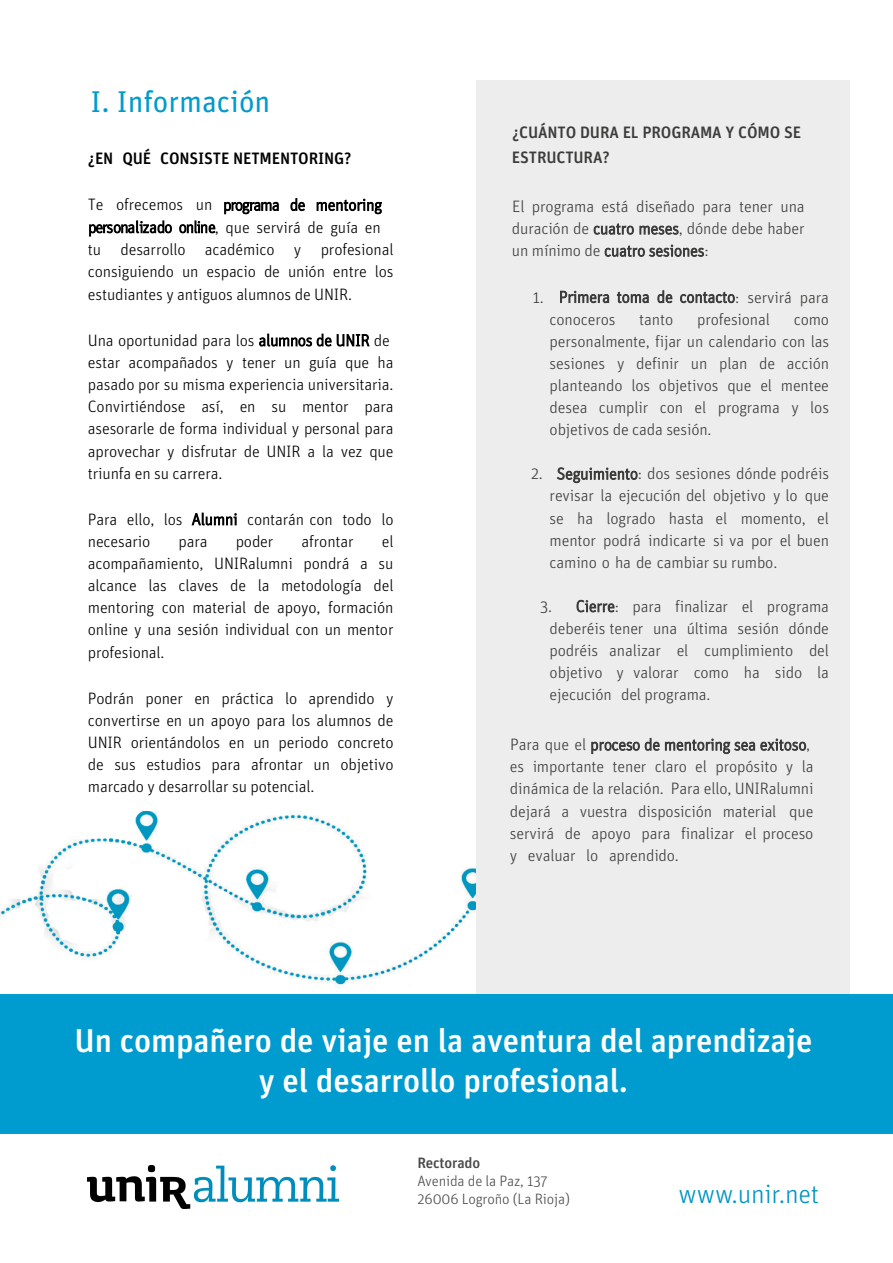
<style>
.page{position:relative;width:893px;height:1263px;background:#fff}
.page>*{position:absolute;margin:0;border:0;box-sizing:border-box;transform-origin:0 0}
.t1{font:500 33px/39.6px "Unit OT";letter-spacing:-.005em;color:#fff;text-align:center}
.t2{font:30px "Unit OT";color:#009bcd}
.t3{font:300 27px "Unit OT";letter-spacing:-.01em;color:#0095c1}
.t4{font:300 16.5px/22px "Unit OT";letter-spacing:-.01em;color:#3c3c3b;text-align:justify}
.t5{font:300 16.5px/22px "Unit OT";letter-spacing:-.01em;color:#000}
.t6{font:500 16.5px/25.3px "Unit OT";letter-spacing:-.01em;color:#3c3c3b}
.t7{font:500 16.5px "Unit OT";letter-spacing:-.01em;color:#000}
.t8{font:300 15px/18px "Unit OT";letter-spacing:-.01em;color:#4a4a49}
.t9{font:500 15px "Unit OT";letter-spacing:-.01em;color:#4a4a49}
</style>
<div class="page">
<img style="left:0;top:811px;width:476px;height:174px">
<div style="left:476px;top:81px;width:374px;height:993px;background:#ededed"></div>
<div style="left:0;top:994px;width:893px;height:139px;background:#009cd0"></div>
<img style="left:88px;top:1166px;width:251px;height:43px">
<h2 class="t2" style="left:91px;top:83px;width:181px">I. Información</h2>
<p class="t7" style="left:88px;top:148px;width:265px">¿EN QUÉ CONSISTE NETMENTORING?</p>
<p class="t5" style="left:88px;top:194px;width:307px">Te ofrecemos un programa de mentoring personalizado online, que servirá de guía en tu desarrollo académico y profesional consiguiendo un espacio de unión entre los estudiantes y antiguos alumnos de UNIR.</p>
<p class="t5" style="left:88px;top:329px;width:307px">Una oportunidad para los alumnos de UNIR de estar acompañados y tener un guía que ha pasado por su misma experiencia universitaria.<br>Convirtiéndose así, en su mentor para asesorarle de forma individual y personal para aprovechar y disfrutar de UNIR a la vez que</p>
<p class="t5" style="left:88px;top:462px;width:136px">triunfa en su carrera.</p>
<p class="t5" style="left:88px;top:508px;width:307px">Para ello, los Alumni contarán con todo lo necesario</p>
<p class="t5" style="left:178px;top:530px;width:31px">para</p>
<p class="t5" style="left:236px;top:530px;width:39px">poder</p>
<p class="t5" style="left:302px;top:530px;width:54px">afrontar</p>
<p class="t5" style="left:88px;top:530px;width:307px;text-align:justify;text-indent:294px">el acompañamiento, UNIRalumni pondrá a su alcance las claves de la metodología del mentoring con material de apoyo, formación online y una sesión individual con un mentor profesional.</p>
<p class="t5" style="left:88px;top:687px;width:307px;text-align:justify">Podrán poner en práctica lo aprendido y convertirse en un apoyo para los alumnos de UNIR orientándolos en un periodo concreto de sus estudios para afrontar un objetivo marcado y desarrollar su potencial.</p>
<p class="t6" style="left:512px;top:120px;width:291px">¿CUÁNTO DURA EL PROGRAMA Y CÓMO SE<br>ESTRUCTURA?</p>
<p class="t4" style="left:512px;top:195px;width:294px">El programa está diseñado para tener una duración de cuatro meses, dónde debe haber un mínimo de cuatro sesiones:</p>
<p class="t4" style="left:550px;top:286px;width:281px;text-indent:-17px">1. Primera toma de contacto: servirá para conoceros</p>
<p class="t4" style="left:639px;top:308px;width:35px">tanto</p>
<p class="t4" style="left:697px;top:308px;width:74px">profesional</p>
<p class="t4" style="left:550px;top:308px;width:281px;text-indent:244px">como personalmente, fijar un calendario con las sesiones y definir un plan de acción planteando los objetivos que el mentee desea cumplir con el programa y los objetivos de cada sesión.</p>
<p class="t4" style="left:550px;top:463px;width:281px;text-indent:-19px">2. Seguimiento: dos sesiones dónde podréis revisar la ejecución del objetivo y lo que se ha logrado hasta el momento, el mentor podrá indicarte si va por el buen camino o ha de cambiar su rumbo.</p>
<p class="t4" style="left:550px;top:595px;width:281px;text-indent:-9px">3. Cierre: para finalizar el programa deberéis tener una última sesión dónde podréis analizar el cumplimiento del objetivo y valorar como ha sido la ejecución del programa.</p>
<p class="t4" style="left:510px;top:733px;width:305px;text-align:left">Para que el proceso de mentoring sea exitoso, es importante tener claro el propósito y la dinámica de la relación. Para ello, UNIRalumni dejará a vuestra disposición material que servirá de apoyo para finalizar el proceso y evaluar lo aprendido.</p>
<h1 class="t1" style="left:74px;top:1021px;width:739px">Un compañero de viaje en la aventura del aprendizaje y el desarrollo profesional.</h1>
<p class="t9" style="left:417px;top:1153px;width:64px">Rectorado</p>
<p class="t8" style="left:417px;top:1172px;width:154px">Avenida de la Paz, 137<br>26006 Logroño (La Rioja)</p>
<h3 class="t3" style="left:679px;top:1178px;width:142px">www.unir.net</h3>
</div>
